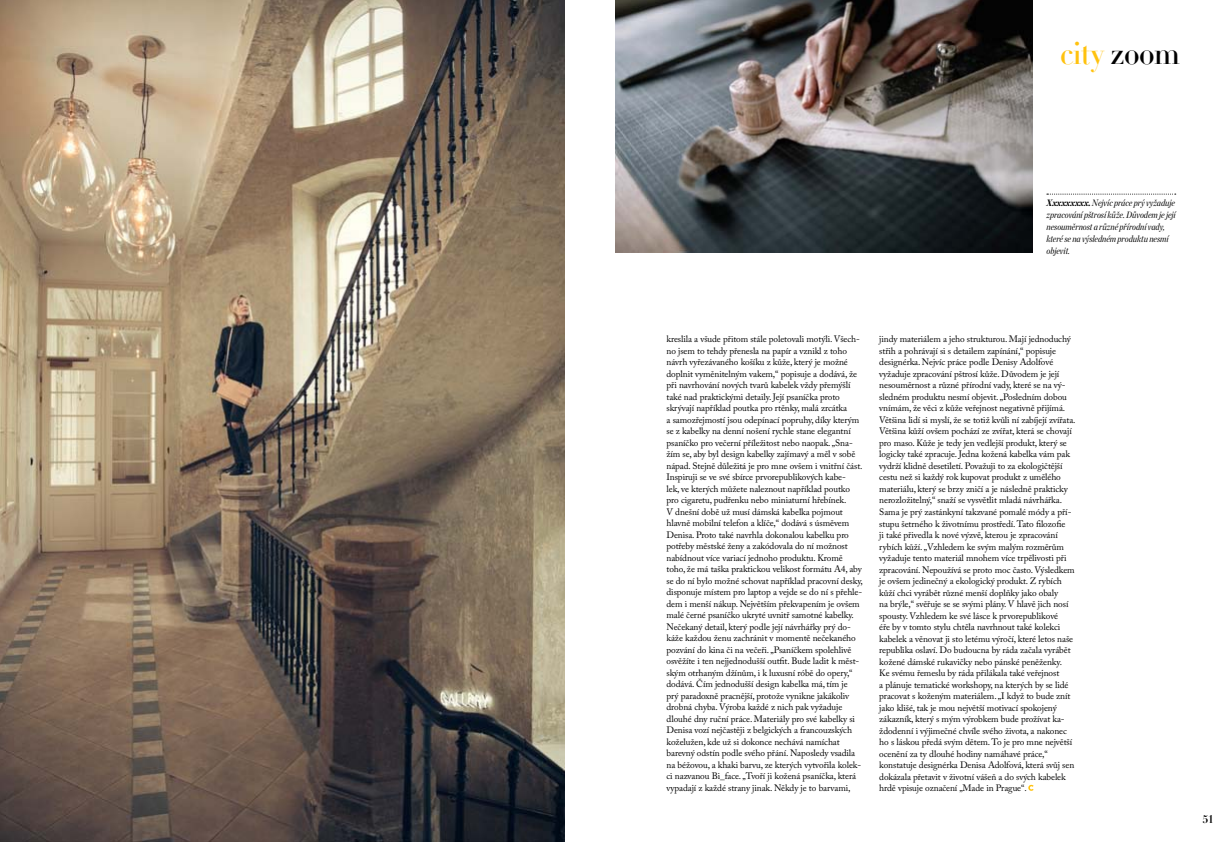
<style>
.page{position:relative;width:1231px;height:842px;background:#fff}
.page>*{position:absolute;margin:0;border:0;box-sizing:border-box;transform-origin:0 0}
.t1{font:30.2px "Didot LT Pro Headline";letter-spacing:-.03em;color:#ffc20e}
.t2{font:700 11px "Didot LT Pro";color:#000}
.t3{font:9.3px/11.5px "Adobe Caslon Pro";letter-spacing:-.01em;color:#000}
.t4{font:italic 9.2px/12px "Chronicle Disp Cond";letter-spacing:-.005em;color:#000}
.s1{color:#000}
.s2{font-weight:900}
</style>
<div class="page">
<img style="left:0;top:1px;width:564px;height:841px">
<svg style="left:1028px;top:785px;width:5px;height:6px"></svg>
<img style="left:615px;top:1px;width:417px;height:252px">
<svg style="left:1046px;top:194px;width:129px;height:1px"></svg>
<h1 class="t1" style="left:1060px;top:35px;width:121px">city <span class="s1">zoom</span></h1>
<p class="t4" style="left:1046px;top:196px;width:131px"><span class="s2">Xxxxxxxxx.</span> Nejvíc práce prý vyžaduje zpracování pštrosí kůže. Důvodem je její nesouměrnost a různé přírodní vady, které se na výsledném produktu nesmí objevit.</p>
<p class="t3" style="left:666px;top:333px;width:198px">kreslila a všude přitom stále poletovali motýli. Všech&shy;no jsem to tehdy přenesla na papír a vznikl z toho návrh vyřezávaného košíku z kůže, který je možné doplnit vyměnitelným vakem,“ popisuje a dodává, že při navrhování nových tvarů kabelek vždy přemýšlí také nad praktickými detaily. Její psaníčka proto skrývají například poutka pro rtěnky, malá zrcátka<br>a samozřejmostí jsou odepínací popruhy, díky kterým se z kabelky na denní nošení rychle stane elegantní psaníčko pro večerní příležitost nebo naopak. „Sna&shy;žím se, aby byl design kabelky zajímavý a měl v sobě nápad. Stejně důležitá je pro mne ovšem i vnitřní část.<br>Inspiruji se ve své sbírce prvorepublikových kabe-<br>lek, ve kterých můžete naleznout například poutko pro cigaretu, pudřenku nebo miniaturní hřebínek.<br>V dnešní době už musí dámská kabelka pojmout hlavně mobilní telefon a klíče,“ dodává s úsměvem Denisa. Proto také navrhla dokonalou kabelku pro potřeby městské ženy a zakódovala do ní možnost nabídnout více variací jednoho produktu. Kromě toho, že má taška praktickou velikost formátu A4, aby se do ní bylo možné schovat například pracovní desky, disponuje místem pro laptop a vejde se do ní s přehle&shy;dem i menší nákup. Největším překvapením je ovšem malé černé psaníčko ukryté uvnitř samotné kabelky.<br>Nečekaný detail, který podle její návrhářky prý do&shy;káže každou ženu zachránit v momentě nečekaného pozvání do kina či na večeři. „Psaníčkem spolehlivě osvěžíte i ten nejjednodušší outfit. Bude ladit k měst&shy;ským otrhaným džínům, i k luxusní róbě do opery,“ dodává. Čím jednodušší design kabelka má, tím je<br>prý paradoxně pracnější, protože vynikne jakákoliv drobná chyba. Výroba každé z nich pak vyžaduje dlouhé dny ruční práce. Materiály pro své kabelky si Denisa vozí nejčastěji z belgických a francouzských koželužen, kde už si dokonce nechává namíchat barevný odstín podle svého přání. Naposledy vsadila na béžovou, a khaki barvu, ze kterých vytvořila kolek&shy;ci nazvanou Bi_face. „Tvoří ji kožená psaníčka, která vypadají z každé strany jinak. Někdy je to barvami,</p>
<p class="t3" style="left:879px;top:333px;width:198px">jindy materiálem a jeho strukturou. Mají jednoduchý střih a pohrávají si s detailem zapínání,“ popisuje designérka. Nejvíc práce podle Denisy Adolfové vyžaduje zpracování pštrosí kůže. Důvodem je její nesouměrnost a různé přírodní vady, které se na vý&shy;sledném produktu nesmí objevit. „Posledním dobou vnímám, že věci z kůže veřejnost negativně přijímá.<br>Většina lidí si myslí, že se totiž kvůli ní zabíjejí zvířata.<br>Většina kůží ovšem pochází ze zvířat, která se chovají pro maso. Kůže je tedy jen vedlejší produkt, který se logicky také zpracuje. Jedna kožená kabelka vám pak vydrží klidně desetiletí. Považuji to za ekologičtější cestu než si každý rok kupovat produkt z umělého materiálu, který se brzy zničí a je následně prakticky nerozložitelný,“ snaží se vysvětlit mladá návrhářka.<br>Sama je prý zastánkyní takzvané pomalé módy a pří&shy;stupu šetrného k životnímu prostředí. Tato filozofie<br>ji také přivedla k nové výzvě, kterou je zpracování rybích kůží. „Vzhledem ke svým malým rozměrům vyžaduje tento materiál mnohem více trpělivosti při zpracování. Nepoužívá se proto moc často. Výsledkem je ovšem jedinečný a ekologický produkt. Z rybích kůží chci vyrábět různé menší doplňky jako obaly<br>na brýle,“ svěřuje se se svými plány. V hlavě jich nosí spousty. Vzhledem ke své lásce k prvorepublikové<br>éře by v tomto stylu chtěla navrhnout také kolekci kabelek a věnovat ji sto letému výročí, které letos naše republika oslaví. Do budoucna by ráda začala vyrábět kožené dámské rukavičky nebo pánské peněženky.<br>Ke svému řemeslu by ráda přilákala také veřejnost<br>a plánuje tematické workshopy, na kterých by se lidé pracovat s koženým materiálem. „I když to bude znít jako klišé, tak je mou největší motivací spokojený zákazník, který s mým výrobkem bude prožívat ka&shy;ždodenní i výjimečné chvíle svého života, a nakonec ho s láskou předá svým dětem. To je pro mne největší ocenění za ty dlouhé hodiny namáhavé práce,“ konstatuje designérka Denisa Adolfová, která svůj sen dokázala přetavit v životní vášeň a do svých kabelek hrdě vpisuje označení „Made in Prague“.</p>
<p class="t2" style="left:1202px;top:812px;width:13px">51</p>
</div>
